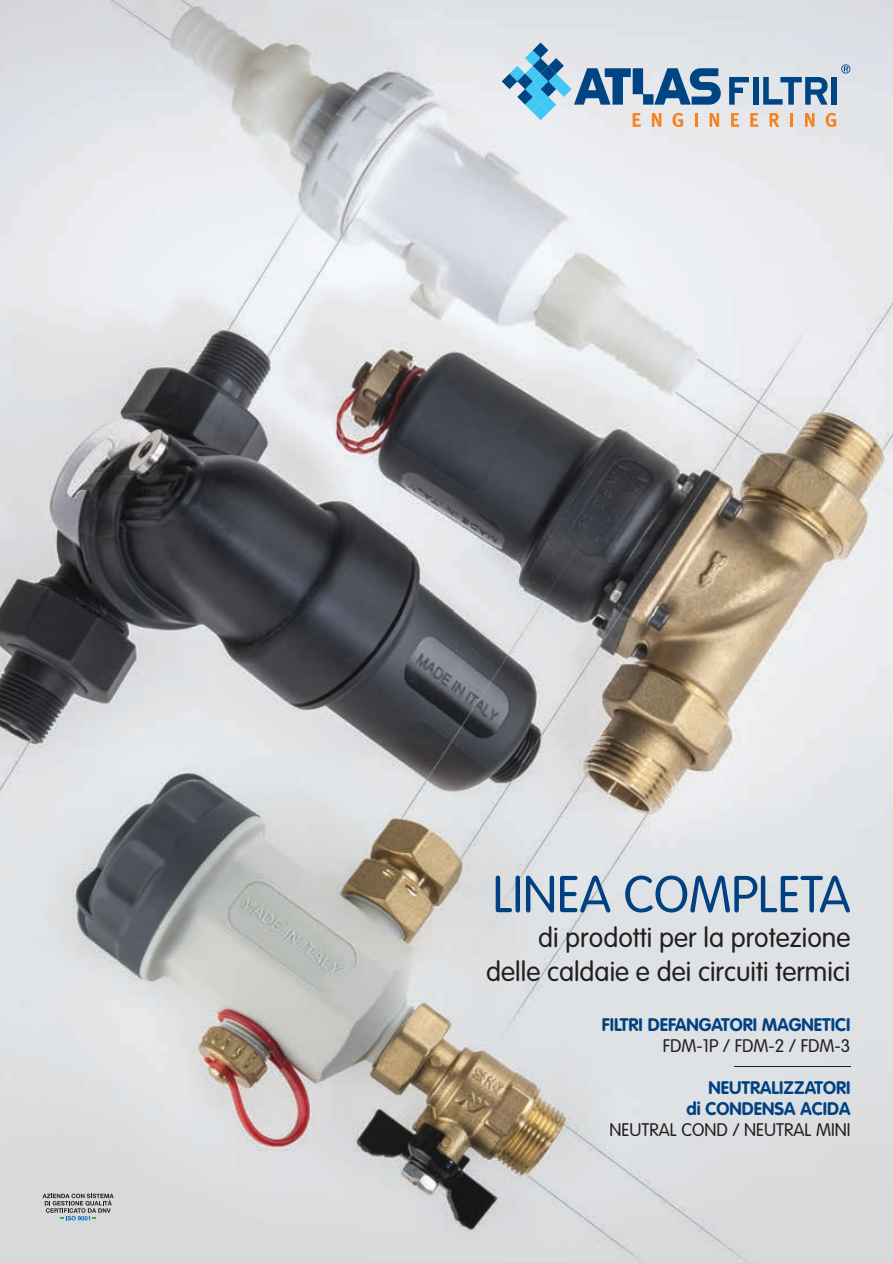
<style>
.page{position:relative;width:893px;height:1263px;background:#fff}
.page>*{position:absolute;margin:0;border:0;box-sizing:border-box;transform-origin:0 0}
.t1{font:300 51px "VAG Rounded";color:#014181}
.t2{font:300 27px/34.5px "VAG Rounded";color:#231f20;text-align:right}
.t3{font:700 18px/21px "VAG Rounded";color:#014181;text-align:right}
.t4{font:300 18px "VAG Rounded";color:#231f20}
</style>
<div class="page">
<img style="left:0;top:0;width:893px;height:1263px">
<svg style="left:729px;top:77px;width:20px;height:28px"></svg>
<div style="left:753px;top:77px;width:5px;height:28px;background:#004583"></div>
<svg style="left:763px;top:77px;width:65px;height:28px;background:#7497b7"></svg>
<div style="left:831px;top:77px;width:6px;height:28px;background:#004583"></div>
<hr style="left:790px;top:113px;width:3px;height:14px;background:#f58220">
<svg style="left:502px;top:43px;width:219px;height:84px;background:#a9bfd0"></svg>
<svg style="left:731px;top:113px;width:8px;height:14px"></svg>
<svg style="left:750px;top:113px;width:8px;height:14px"></svg>
<svg style="left:769px;top:113px;width:10px;height:14px"></svg>
<svg style="left:805px;top:113px;width:9px;height:14px"></svg>
<svg style="left:826px;top:113px;width:10px;height:14px"></svg>
<svg style="left:841px;top:64px;width:9px;height:10px"></svg>
<svg style="left:43px;top:1194px;width:71px;height:26px;background:#a8abae"></svg>
<hr style="left:734px;top:1066px;width:116px;height:1px;background:#231f20">
<h1 class="t1" style="left:493px;top:865px;width:359px">LINEA COMPLETA</h1>
<h2 class="t2" style="left:486px;top:921px;width:366px">di prodotti per la protezione delle caldaie e dei circuiti termici</h2>
<p class="t3" style="left:602px;top:1015px;width:250px">FILTRI DEFANGATORI MAGNETICI</p>
<p class="t4" style="left:663px;top:1035px;width:189px">FDM-1P / FDM-2 / FDM-3</p>
<p class="t3" style="left:686px;top:1078px;width:165px">NEUTRALIZZATORI<br>di CONDENSA ACIDA</p>
<p class="t4" style="left:610px;top:1119px;width:242px">NEUTRAL COND / NEUTRAL MINI</p>
</div>
